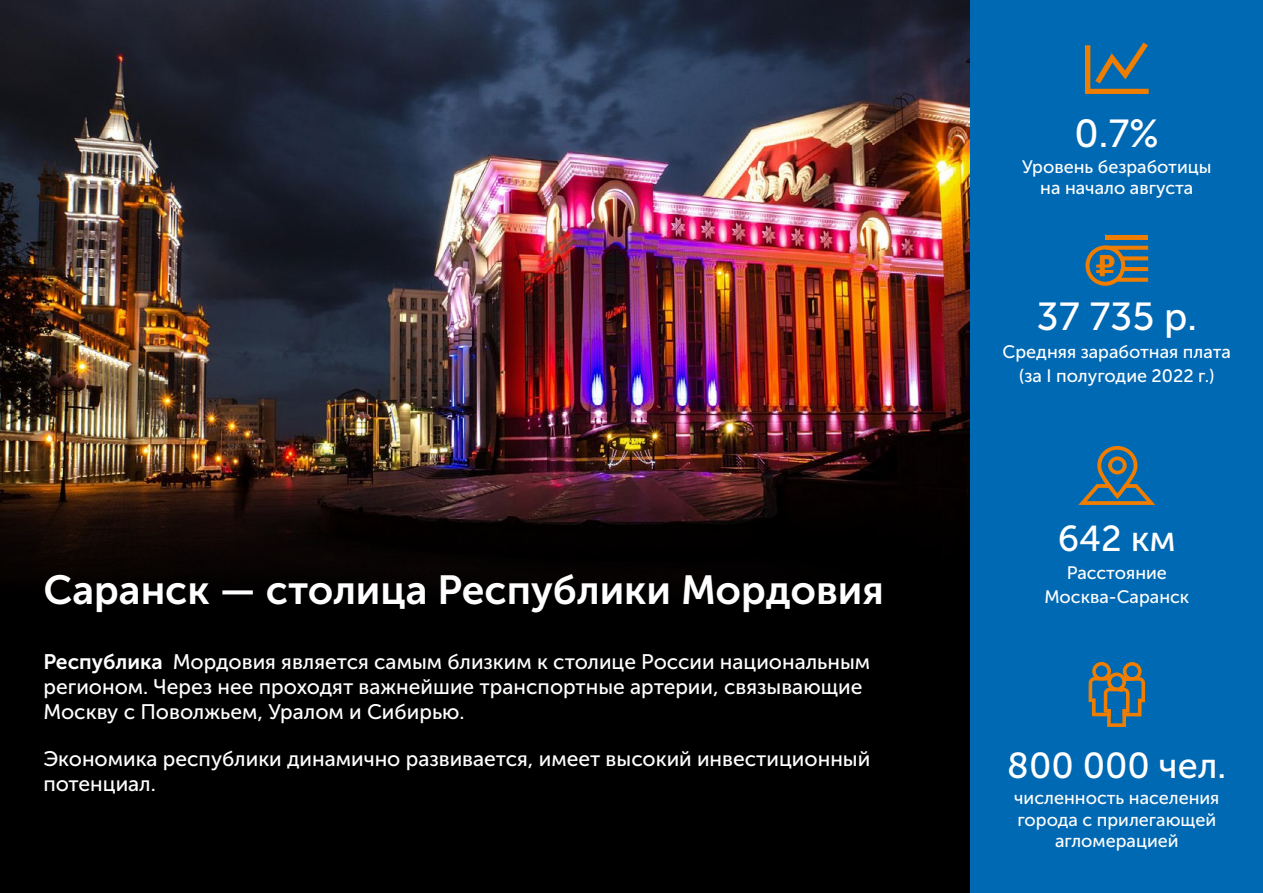
<style>
.page{position:relative;width:1263px;height:893px;background:#000}
.page>*{position:absolute;margin:0;border:0;box-sizing:border-box;transform-origin:0 0}
.t1{font:40.5px "Museo Sans Cyrl 700";color:#fff}
.t2{font:39px "Museo Sans Cyrl 500";color:#fff}
.t3{font:36px "Museo Sans Cyrl 500";color:#fff}
.t4{font:21px/25.2px "Museo Sans Cyrl 500";color:#fff}
.t5{font:18px/21.6px "Museo Sans Cyrl 500";color:#fff;text-align:center}
.s1{font-family:"Museo Sans Cyrl 700"}
</style>
<div class="page">
<img style="left:0;top:0;width:970px;height:576px">
<div style="left:970px;top:0;width:293px;height:893px;background:#0069b4"></div>
<svg style="left:1088px;top:662px;width:57px;height:65px"></svg>
<hr style="left:1106px;top:235px;width:42px;height:4px;background:#ef7d00">
<svg style="left:1085px;top:245px;width:63px;height:41px"></svg>
<svg style="left:1078px;top:446px;width:77px;height:59px"></svg>
<svg style="left:1085px;top:43px;width:64px;height:51px"></svg>
<h1 class="t1" style="left:43px;top:567px;width:842px">Саранск — столица Республики Мордовия</h1>
<p class="t4" style="left:43px;top:649px;width:828px"><span class="s1">Республика</span> Мордовия является самым близким к столице России национальным регионом. Через нее проходят важнейшие транспортные артерии, связывающие<br>Москву с Поволжьем, Уралом и Сибирью.</p>
<p class="t4" style="left:43px;top:746px;width:828px">Экономика республики динамично развивается, имеет высокий инвестиционный потенциал.</p>
<h2 class="t2" style="left:1074px;top:112px;width:86px">0.7%</h2>
<p class="t5" style="left:1022px;top:156px;width:191px">Уровень безработицы на начало августа</p>
<h2 class="t2" style="left:1036px;top:295px;width:162px">37 735 р.</h2>
<p class="t5" style="left:1003px;top:340px;width:230px;line-height:24px">Средняя заработная плата (за I полугодие 2022 г.)</p>
<h3 class="t3" style="left:1058px;top:519px;width:120px">642 км</h3>
<p class="t5" style="left:1044px;top:561px;width:146px;line-height:24px">Расстояние<br>Москва-Саранск</p>
<h3 class="t3" style="left:1007px;top:746px;width:221px">800 000 чел.</h3>
<p class="t5" style="left:1014px;top:787px;width:207px">численность населения города с прилегающей агломерацией</p>
</div>
